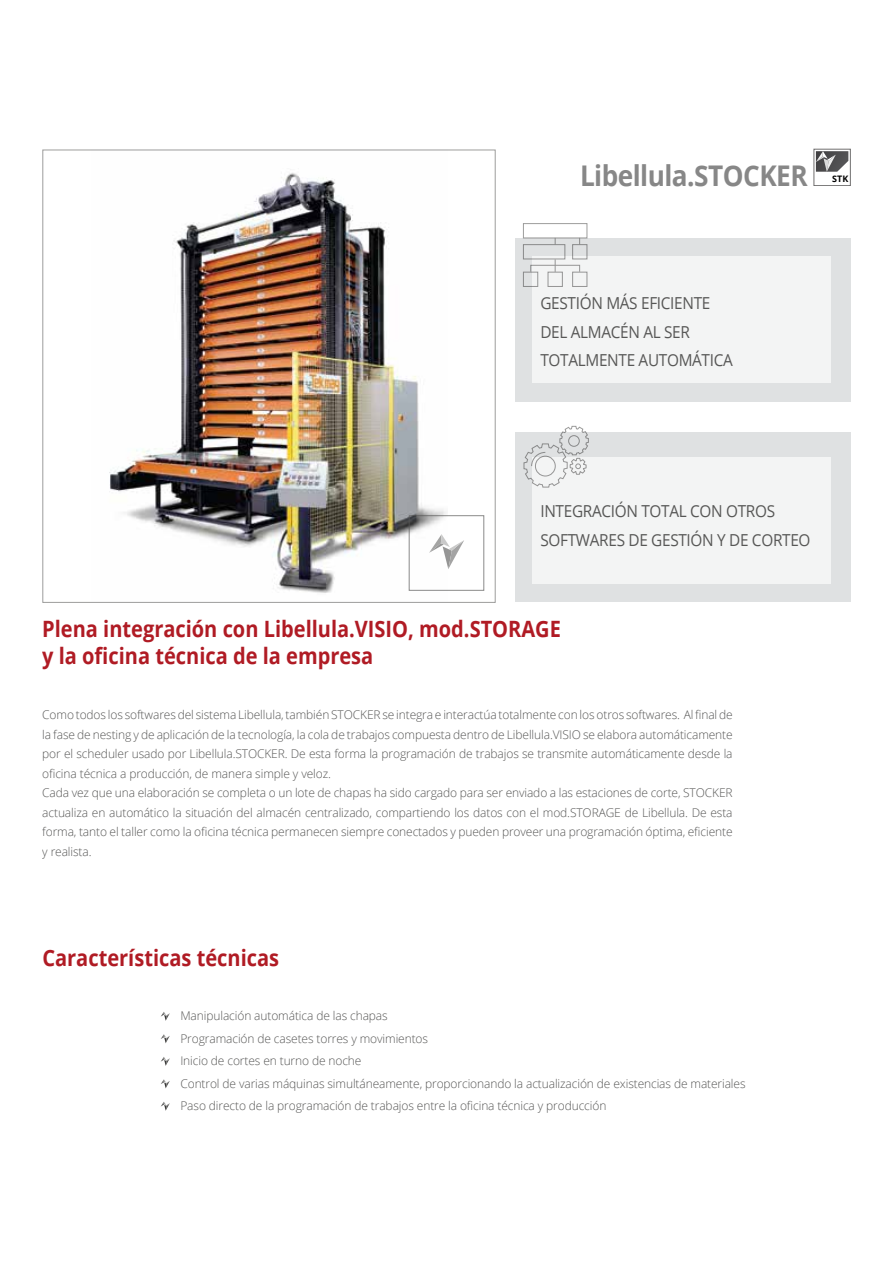
<style>
.page{position:relative;width:893px;height:1263px;background:#fff}
.page>*{position:absolute;margin:0;border:0;box-sizing:border-box;transform-origin:0 0}
.t1{font:700 28.5px "Open Sans";letter-spacing:-.02em;color:#878787;scale:.92 1}
.t2{font:700 22.5px/27px "Open Sans";color:#b01b24;scale:.89 1}
.t3{font:16.5px/28.5px "Open Sans";letter-spacing:-.02em;color:#575756;scale:.93 1}
.t4{font:300 12px/19.5px "Open Sans";letter-spacing:-.01em;color:#575756}
.t5{font:700 9px "Open Sans";color:#000}
</style>
<div class="page">
<div style="left:515px;top:238px;width:335px;height:164px;background:#dfe1e2"></div>
<div style="left:515px;top:433px;width:335px;height:169px;background:#dfe1e2"></div>
<div style="left:532px;top:256px;width:299px;height:127px;background:#f3f4f4"></div>
<div style="left:532px;top:457px;width:299px;height:126px;background:#f3f4f4"></div>
<img style="left:109px;top:173px;width:338px;height:420px">
<div style="left:814px;top:149px;width:36px;height:37px;border:1px solid #706f6f"></div>
<svg style="left:816px;top:151px;width:32px;height:21px"></svg>
<svg style="left:523px;top:223px;width:65px;height:64px"></svg>
<svg style="left:515px;top:425px;width:83px;height:63px"></svg>
<svg style="left:429px;top:534px;width:35px;height:35px"></svg>
<svg style="left:161px;top:1012px;width:9px;height:9px"></svg>
<svg style="left:161px;top:1034px;width:9px;height:9px"></svg>
<svg style="left:161px;top:1057px;width:9px;height:9px"></svg>
<svg style="left:161px;top:1079px;width:9px;height:9px"></svg>
<svg style="left:161px;top:1102px;width:9px;height:9px"></svg>
<h1 class="t1" style="left:580px;top:155px;width:249px">Libellula.STOCKER</h1>
<p class="t5" style="left:832px;top:173px;width:18px">STK</p>
<h3 class="t3" style="left:540px;top:288px;width:208px">GESTIÓN MÁS EFICIENTE<br>DEL ALMACÉN AL SER<br>TOTALMENTE AUTOMÁTICA</h3>
<h3 class="t3" style="left:540px;top:496px;width:292px">INTEGRACIÓN TOTAL CON OTROS<br>SOFTWARES DE GESTIÓN Y DE CORTEO</h3>
<h2 class="t2" style="left:42px;top:615px;width:584px">Plena integración con Libellula.VISIO, mod.STORAGE y la oficina técnica de la empresa</h2>
<p class="t4" style="left:42px;top:705px;width:692px">Como todos los softwares del sistema Libellula, también STOCKER se integra e interactúa totalmente con los otros softwares. Al final de la fase de nesting y de aplicación de la tecnología, la cola de trabajos compuesta dentro de Libellula.VISIO se elabora automáticamente por el scheduler usado por Libellula.STOCKER. De esta forma la programación de trabajos se transmite automáticamente desde la oficina técnica a producción, de manera simple y veloz.<br>Cada vez que una elaboración se completa o un lote de chapas ha sido cargado para ser enviado a las estaciones de corte, STOCKER actualiza en automático la situación del almacén centralizado, compartiendo los datos con el mod.STORAGE de Libellula. De esta forma, tanto el taller como la oficina técnica permanecen siempre conectados y pueden proveer una programación óptima, eficiente y realista.</p>
<h2 class="t2" style="left:42px;top:943px;width:268px">Características técnicas</h2>
<p class="t4" style="left:180px;top:1004px;width:567px;line-height:22.5px">Manipulación automática de las chapas<br>Programación de casetes torres y movimientos<br>Inicio de cortes en turno de noche<br>Control de varias máquinas simultáneamente, proporcionando la actualización de existencias de materiales Paso directo de la programación de trabajos entre la oficina técnica y producción</p>
</div>
